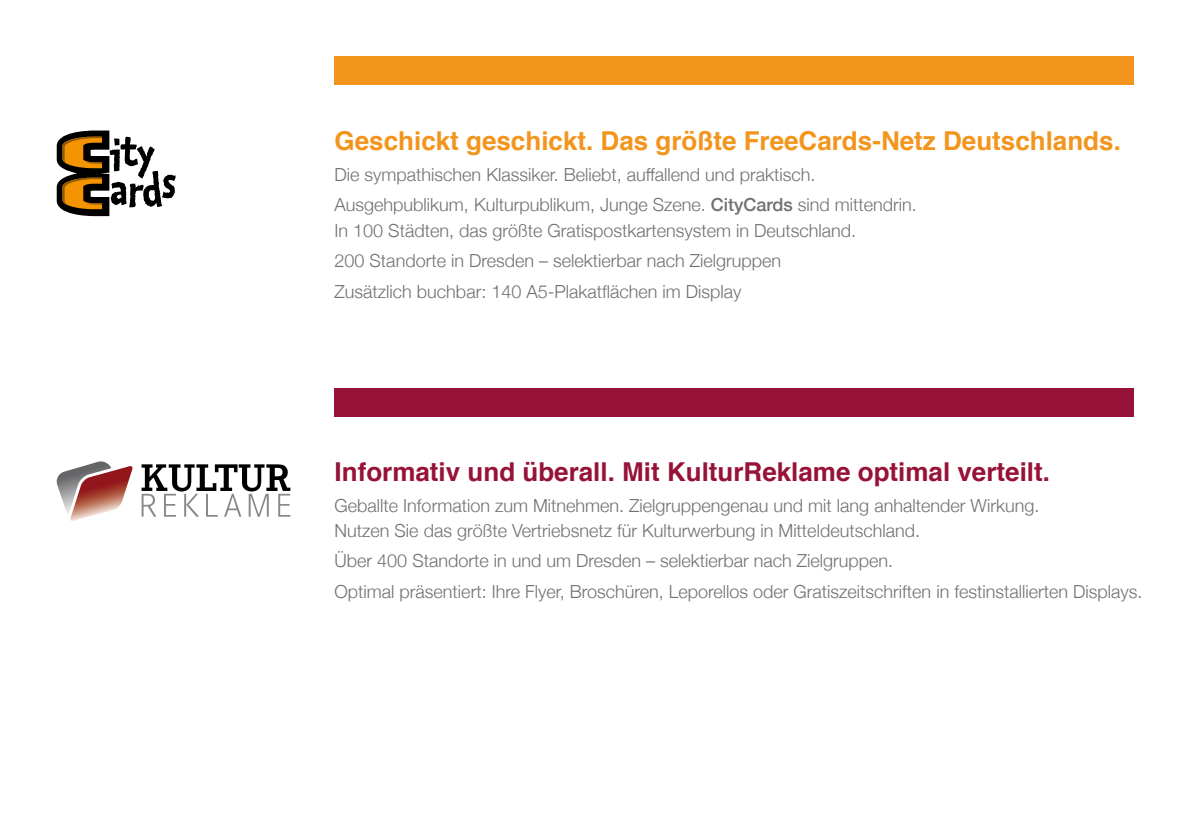
<style>
.page{position:relative;width:1191px;height:840px;background:#fff}
.page>*{position:absolute;margin:0;border:0;box-sizing:border-box;transform-origin:0 0}
.t1{font:700 26px "Helvetica";color:#f3951c}
.t2{font:700 26px "Helvetica";color:#971238}
.t3{font:300 18px/30.6px "Helvetica Neue";color:#707172}
.s1{font-weight:500}
</style>
<div class="page">
<svg style="left:56px;top:461px;width:76px;height:59px"></svg>
<svg style="left:142px;top:464px;width:148px;height:52px"></svg>
<svg style="left:57px;top:130px;width:119px;height:86px"></svg>
<div style="left:334px;top:57px;width:800px;height:28px;background:#f3951c"></div>
<div style="left:334px;top:388px;width:800px;height:29px;background:#971238"></div>
<h1 class="t1" style="left:334px;top:120px;width:788px">Geschickt geschickt. Das größte FreeCards-Netz Deutschlands.</h1>
<p class="t3" style="left:334px;top:158px;width:584px">Die sympathischen Klassiker. Beliebt, auffallend und praktisch.<br>Ausgehpublikum, Kulturpublikum, Junge Szene. <span class="s1">CityCards</span> sind mittendrin.</p>
<p class="t3" style="left:334px;top:213px;width:523px">In 100 Städten, das größte Gratispostkartensystem in Deutschland.<br>200 Standorte in Dresden – selektierbar nach Zielgruppen<br>Zusätzlich buchbar: 140 A5-Plakatflächen im Display</p>
<h1 class="t2" style="left:334px;top:450px;width:717px">Informativ und überall. Mit KulturReklame optimal verteilt.</h1>
<p class="t3" style="left:334px;top:491px;width:706px;line-height:25px">Geballte Information zum Mitnehmen. Zielgruppengenau und mit lang anhaltender Wirkung.<br>Nutzen Sie das größte Vertriebsnetz für Kulturwerbung in Mitteldeutschland.</p>
<p class="t3" style="left:334px;top:544px;width:809px">Über 400 Standorte in und um Dresden – selektierbar nach Zielgruppen.<br>Optimal präsentiert: Ihre Flyer, Broschüren, Leporellos oder Gratiszeitschriften in festinstallierten Displays.</p>
</div>
